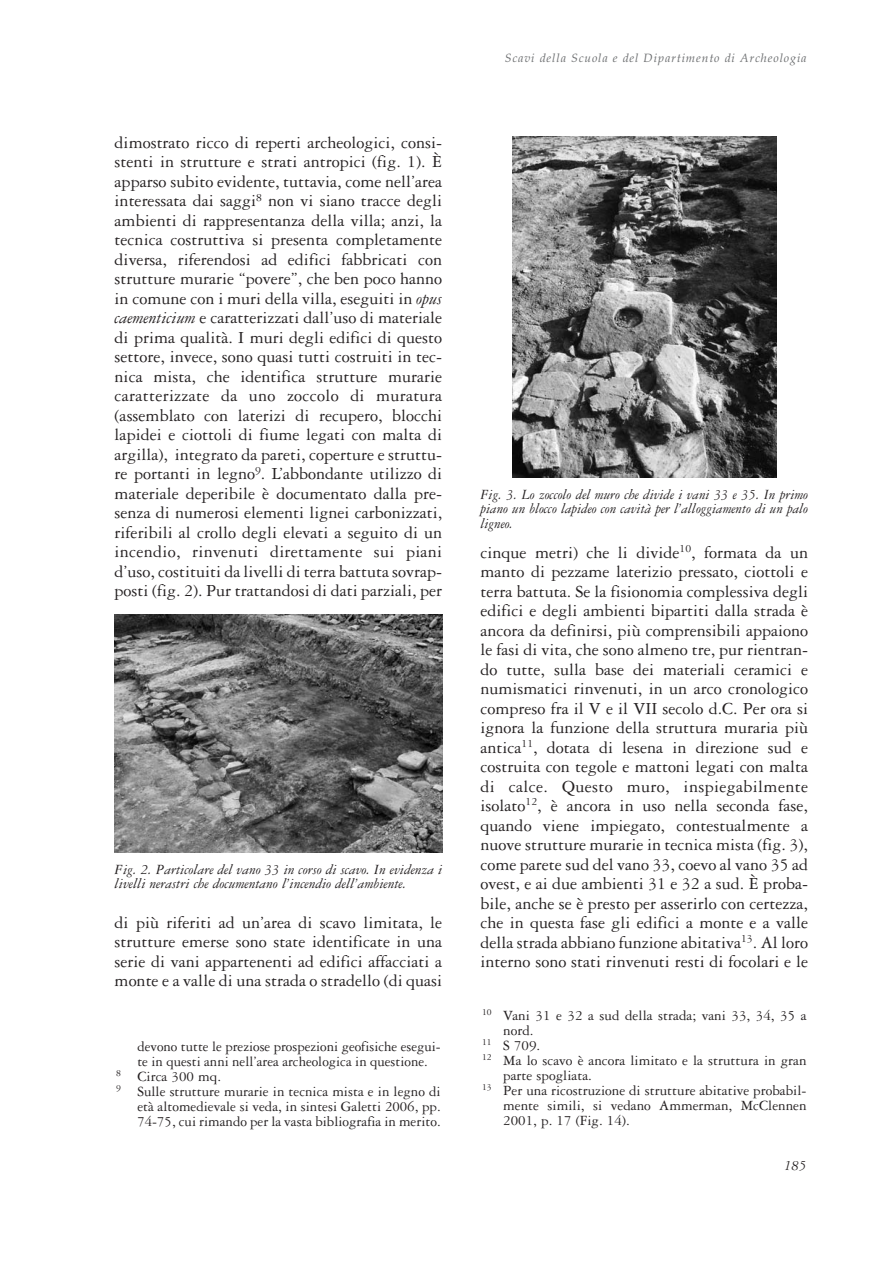
<style>
.page{position:relative;width:893px;height:1263px;background:#fff}
.page>*{position:absolute;margin:0;border:0;box-sizing:border-box;transform-origin:0 0}
.t1{font:18px/19.5px "Garamond Three";color:#231f20;text-align:justify}
.t2{font:15px "Garamond Three";color:#231f20}
.t3{font:italic 15px/14.2px "Garamond Three";color:#231f20}
.t4{font:italic 12px "Book Antiqua";letter-spacing:.075em;color:#6c6e70}
.s1{font-style:italic}
</style>
<div class="page">
<svg style="left:114px;top:136px;width:663px;height:717px"></svg>
<p class="t1" style="left:115px;top:134px;width:329px">dimostrato ricco di reperti archeologici, consi&shy;stenti in strutture e strati antropici (fig. 1). È apparso subito evidente, tuttavia, come nell’area interessata dai saggi<sup>8</sup> non vi siano tracce degli ambienti di rappresentanza della villa; anzi, la tecnica costruttiva si presenta completamente diversa, riferendosi ad edifici fabbricati con strutture murarie “povere”, che ben poco hanno in comune con i muri della villa, eseguiti in <span class="s1">opus caementicium</span> e caratterizzati dall’uso di materiale di prima qualità. I muri degli edifici di questo settore, invece, sono quasi tutti costruiti in tec&shy;nica mista, che identifica strutture murarie caratterizzate da uno zoccolo di muratura (assemblato con laterizi di recupero, blocchi lapidei e ciottoli di fiume legati con malta di argilla), integrato da pareti, coperture e struttu&shy;re portanti in legno<sup>9</sup>. L’abbondante utilizzo di materiale deperibile è documentato dalla pre&shy;senza di numerosi elementi lignei carbonizzati, riferibili al crollo degli elevati a seguito di un incendio, rinvenuti direttamente sui piani d’uso, costituiti da livelli di terra battuta sovrap&shy;posti (fig. 2). Pur trattandosi di dati parziali, per</p>
<p class="t3" style="left:115px;top:864px;width:329px">Fig. 2. Particolare del vano 33 in corso di scavo. In evidenza i livelli nerastri che documentano l’incendio dell’ambiente.</p>
<p class="t1" style="left:115px;top:914px;width:329px">di più riferiti ad un’area di scavo limitata, le strutture emerse sono state identificate in una serie di vani appartenenti ad edifici affacciati a monte e a valle di una strada o stradello (di quasi</p>
<p class="t2" style="left:137px;top:1041px;width:305px">devono tutte le preziose prospezioni geofisiche esegui-</p>
<p class="t2" style="left:137px;top:1056px;width:292px">te in questi anni nell’area archeologica in questione.</p>
<p class="t2" style="left:116px;top:1071px;width:106px"><sup>8</sup> Circa 300 mq.</p>
<p class="t2" style="left:116px;top:1086px;width:326px"><sup>9</sup> Sulle strutture murarie in tecnica mista e in legno di</p>
<p class="t2" style="left:137px;top:1101px;width:305px">età altomedievale si veda, in sintesi Galetti 2006, pp.</p>
<p class="t2" style="left:137px;top:1116px;width:305px">74-75, cui rimando per la vasta bibliografia in merito.</p>
<p class="t4" style="left:505px;top:54px;width:303px">Scavi della Scuola e del Dipartimento di Archeologia</p>
<p class="t3" style="left:480px;top:489px;width:329px;text-align:justify">Fig. 3. Lo zoccolo del muro che divide i vani 33 e 35. In primo piano un blocco lapideo con cavità per l’alloggiamento di un palo ligneo.</p>
<p class="t1" style="left:480px;top:544px;width:329px">cinque metri) che li divide<sup>10</sup>, formata da un manto di pezzame laterizio pressato, ciottoli e terra battuta. Se la fisionomia complessiva degli edifici e degli ambienti bipartiti dalla strada è ancora da definirsi, più comprensibili appaiono le fasi di vita, che sono almeno tre, pur rientran&shy;do tutte, sulla base dei materiali ceramici e numismatici rinvenuti, in un arco cronologico compreso fra il V e il VII secolo d.C. Per ora si ignora la funzione della struttura muraria più antica<sup>11</sup>, dotata di lesena in direzione sud e costruita con tegole e mattoni legati con malta di calce. Questo muro, inspiegabilmente isolato<sup>12</sup>, è ancora in uso nella seconda fase, quando viene impiegato, contestualmente a nuove strutture murarie in tecnica mista (fig. 3), come parete sud del vano 33, coevo al vano 35 ad ovest, e ai due ambienti 31 e 32 a sud. È proba&shy;bile, anche se è presto per asserirlo con certezza, che in questa fase gli edifici a monte e a valle della strada abbiano funzione abitativa<sup>13</sup>. Al loro interno sono stati rinvenuti resti di focolari e le</p>
<p class="t2" style="left:482px;top:1010px;width:326px"><sup>10</sup> Vani 31 e 32 a sud della strada; vani 33, 34, 35 a</p>
<p class="t2" style="left:503px;top:1025px;width:32px">nord.</p>
<p class="t2" style="left:482px;top:1040px;width:60px"><sup>11</sup> S 709.</p>
<p class="t2" style="left:482px;top:1055px;width:326px"><sup>12</sup> Ma lo scavo è ancora limitato e la struttura in gran</p>
<p class="t2" style="left:503px;top:1070px;width:90px">parte spogliata.</p>
<p class="t2" style="left:482px;top:1085px;width:326px"><sup>13</sup> Per una ricostruzione di strutture abitative probabil-</p>
<p class="t2" style="left:503px;top:1100px;width:305px">mente simili, si vedano Ammerman, McClennen</p>
<p class="t2" style="left:503px;top:1115px;width:128px">2001, p. 17 (Fig. 14).</p>
<p class="t3" style="left:784px;top:1159px;width:24px">185</p>
</div>
